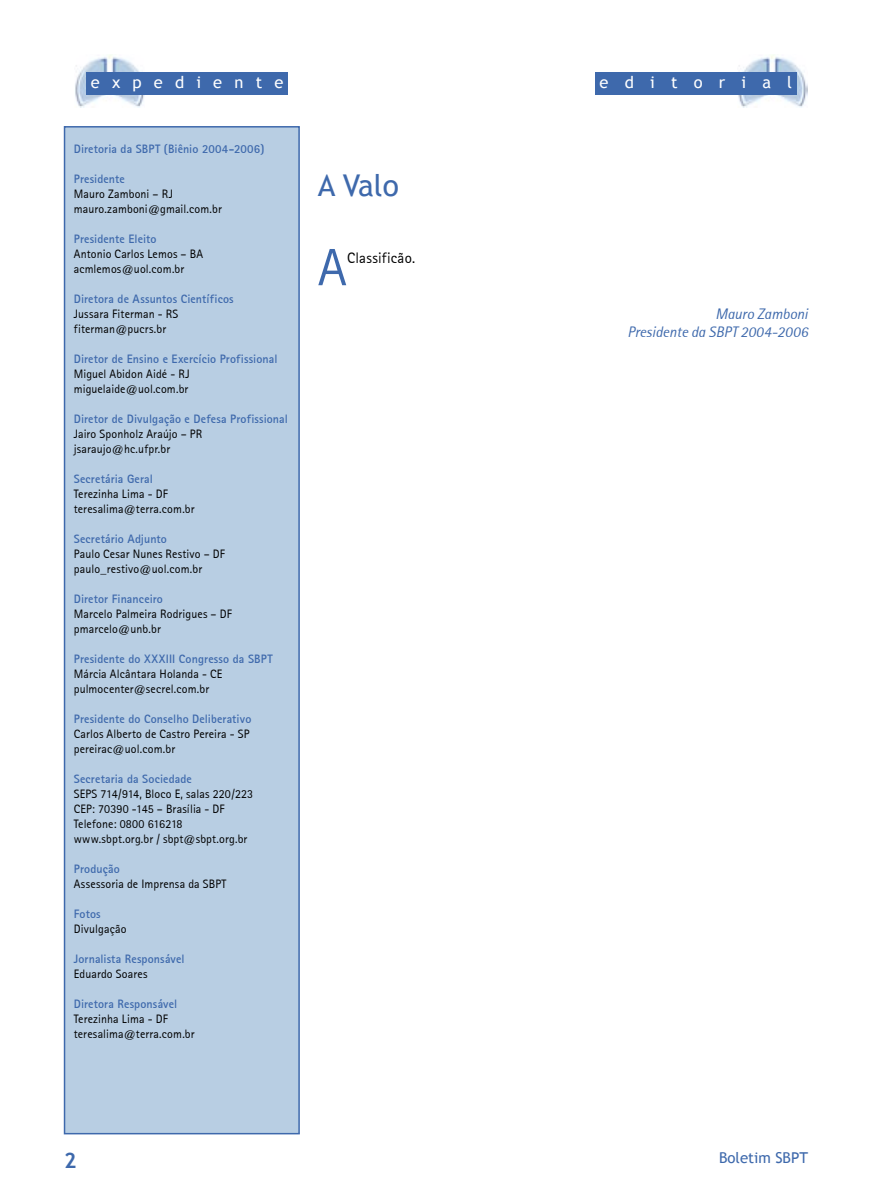
<style>
.page{position:relative;width:893px;height:1191px;background:#fff}
.page>*{position:absolute;margin:0;border:0;box-sizing:border-box;transform-origin:0 0}
.t1{font:52.05px "Libre Sans Serif S Si";color:#3e69ac}
.t2{font:30px "Trebuchet MS";color:#3e69ac}
.t3{font:700 21px "Trebuchet MS";color:#3e69ac}
.t4{font:16.5px "Trebuchet MS";letter-spacing:.74em;color:#fff}
.t5{font:16.5px "Trebuchet MS";letter-spacing:.98em;color:#fff}
.t6{font:italic 15px/18px "Libre Sans Serif S Si";color:#3e69ac;text-align:right}
.t7{font:15px "Libre Sans Serif S Si";letter-spacing:.01em;color:#000}
.t8{font:15px "Trebuchet MS";color:#3e69ac}
.t9{font:12px/15px "Libre Sans Serif S Si";letter-spacing:.01em;color:#000}
.t10{font:700 12px "Libre Sans Serif S Si";letter-spacing:.01em;color:#3e69ac}
</style>
<div class="page">
<svg style="left:64px;top:126px;width:236px;height:1008px;background:#99b4d5"></svg>
<img style="left:75px;top:55px;width:70px;height:53px">
<div style="left:87px;top:72px;width:201px;height:22px;background:#3e69ac"></div>
<img style="left:737px;top:55px;width:71px;height:53px">
<div style="left:595px;top:72px;width:201px;height:22px;background:#3e69ac"></div>
<h3 class="t4" style="left:91px;top:73px;width:194px">expediente</h3>
<h3 class="t5" style="left:599px;top:73px;width:194px">editorial</h3>
<p class="t10" style="left:74px;top:141px;width:192px">Diretoria da SBPT (Biênio 2004-2006)</p>
<p class="t10" style="left:74px;top:171px;width:53px">Presidente</p>
<p class="t9" style="left:74px;top:186px;width:150px">Mauro Zamboni – RJ mauro.zamboni@gmail.com.br</p>
<p class="t10" style="left:74px;top:231px;width:84px">Presidente Eleito</p>
<p class="t9" style="left:74px;top:246px;width:131px">Antonio Carlos Lemos – BA acmlemos@uol.com.br</p>
<p class="t10" style="left:74px;top:291px;width:161px">Diretora de Assuntos Científicos</p>
<p class="t9" style="left:74px;top:306px;width:106px">Jussara Fiterman - RS fiterman@pucrs.br</p>
<p class="t10" style="left:74px;top:351px;width:205px">Diretor de Ensino e Exercício Profissional</p>
<p class="t9" style="left:74px;top:366px;width:117px">Miguel Abidon Aidé - RJ miguelaide@uol.com.br</p>
<p class="t10" style="left:74px;top:411px;width:216px">Diretor de Divulgação e Defesa Profissional</p>
<p class="t9" style="left:74px;top:426px;width:130px">Jairo Sponholz Araújo – PR jsaraujo@hc.ufpr.br</p>
<p class="t10" style="left:74px;top:471px;width:81px">Secretária Geral</p>
<p class="t9" style="left:74px;top:486px;width:122px">Terezinha Lima - DF teresalima@terra.com.br</p>
<p class="t10" style="left:74px;top:531px;width:95px">Secretário Adjunto</p>
<p class="t9" style="left:74px;top:546px;width:153px">Paulo Cesar Nunes Restivo – DF paulo_restivo@uol.com.br</p>
<p class="t10" style="left:74px;top:591px;width:91px">Diretor Financeiro</p>
<p class="t9" style="left:74px;top:606px;width:160px">Marcelo Palmeira Rodrigues – DF pmarcelo@unb.br</p>
<p class="t10" style="left:74px;top:651px;width:200px">Presidente do XXXIII Congresso da SBPT</p>
<p class="t9" style="left:74px;top:666px;width:150px">Márcia Alcântara Holanda - CE pulmocenter@secrel.com.br</p>
<p class="t10" style="left:74px;top:711px;width:179px">Presidente do Conselho Deliberativo</p>
<p class="t9" style="left:74px;top:726px;width:177px">Carlos Alberto de Castro Pereira - SP pereirac@uol.com.br</p>
<p class="t10" style="left:74px;top:771px;width:120px">Secretaria da Sociedade</p>
<p class="t9" style="left:74px;top:786px;width:181px">SEPS 714/914, Bloco E, salas 220/223<br>CEP: 70390 -145 – Brasília - DF<br>Telefone: 0800 616218 www.sbpt.org.br / sbpt@sbpt.org.br</p>
<p class="t10" style="left:74px;top:861px;width:48px">Produção</p>
<p class="t9" style="left:74px;top:876px;width:154px">Assessoria de Imprensa da SBPT</p>
<p class="t10" style="left:74px;top:906px;width:28px">Fotos</p>
<p class="t9" style="left:74px;top:921px;width:54px">Divulgação</p>
<p class="t10" style="left:74px;top:951px;width:112px">Jornalista Responsável</p>
<p class="t9" style="left:74px;top:966px;width:75px">Eduardo Soares</p>
<p class="t10" style="left:74px;top:996px;width:105px">Diretora Responsável</p>
<p class="t9" style="left:74px;top:1011px;width:122px">Terezinha Lima - DF teresalima@terra.com.br</p>
<h2 class="t2" style="left:318px;top:168px;width:83px">A Valo</h2>
<h1 class="t1" style="left:318px;top:236px;width:30px">A</h1>
<p class="t7" style="left:347px;top:249px;width:69px">Classificão.</p>
<p class="t6" style="left:627px;top:305px;width:182px">Mauro Zamboni<br>Presidente da SBPT 2004-2006</p>
<h3 class="t3" style="left:64px;top:1147px;width:14px">2</h3>
<p class="t8" style="left:719px;top:1149px;width:91px">Boletim SBPT</p>
</div>
